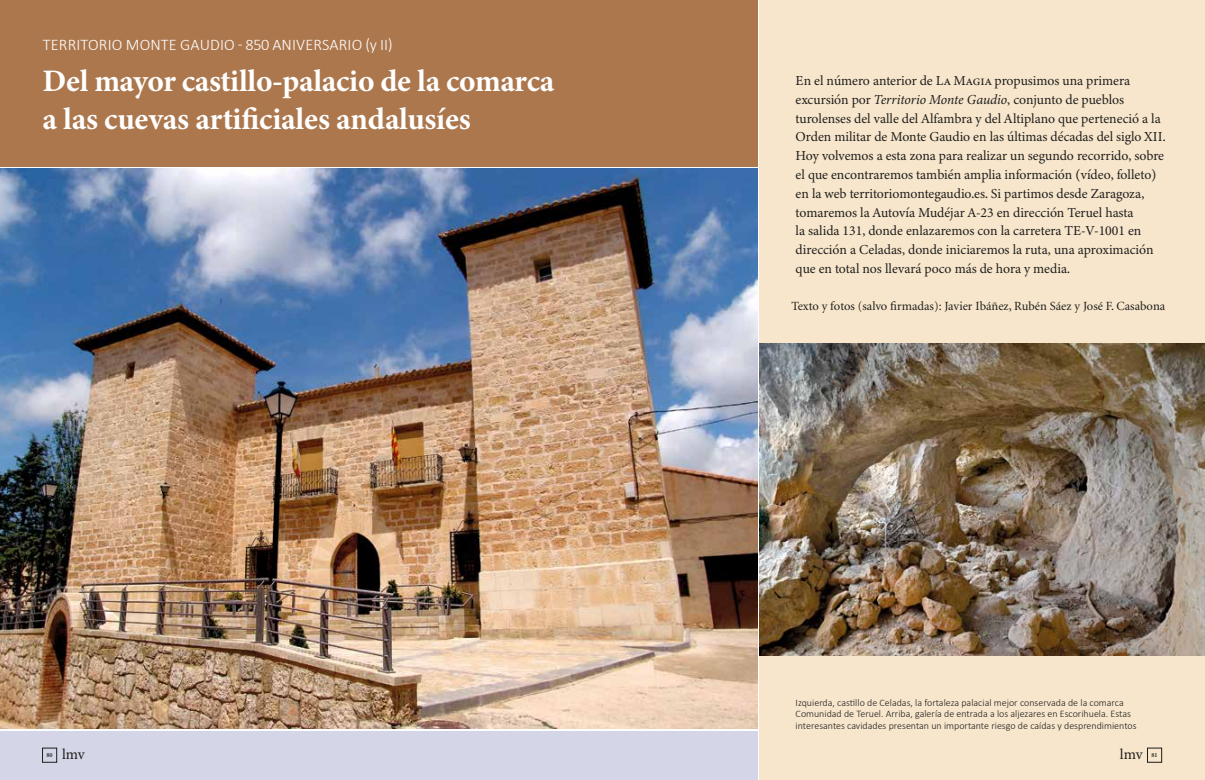
<style>
.page{position:relative;width:1205px;height:780px;background:#fff}
.page>*{position:absolute;margin:0;border:0;box-sizing:border-box;transform-origin:0 0}
.t1{font:700 31.25px/37.5px "Minion 3";letter-spacing:-.01em;color:#fff}
.t2{font:300 16.25px "Calibri";letter-spacing:.01em;color:#fff}
.t3{font:15px "Minion Pro";letter-spacing:-.01em;color:#1d1d1b}
.t4{font:13.75px/18.8px "Minion 3";letter-spacing:-.005em;color:#1d1d1b}
.t5{font:12.5px "Minion";color:#1d1d1b}
.t6{font:300 10px/11.2px "Calibri";color:#1d1d1b}
.t7{font:600 6.25px "Minion Pro";color:#1d1d1b}
.s1{font-style:italic}
</style>
<div class="page">
<div style="left:0;top:731px;width:757px;height:49px;background:#d4d6e8"></div>
<div style="left:760px;top:0;width:445px;height:780px;background:#f7e6cc"></div>
<div style="left:0;top:0;width:757px;height:166px;background:#ac774d"></div>
<img style="left:0;top:169px;width:757px;height:559px">
<img style="left:760px;top:344px;width:445px;height:311px">
<div style="left:42px;top:748px;width:15px;height:14px;border:1px solid #1d1d1b"></div>
<div style="left:1147px;top:748px;width:15px;height:14px;border:1px solid #1d1d1b"></div>
<p class="t2" style="left:43px;top:35px;width:351px">TERRITORIO MONTE GAUDIO - 850 ANIVERSARIO (y II)</p>
<h1 class="t1" style="left:43px;top:62px;width:513px">Del mayor castillo-palacio de la comarca a las cuevas artificiales andalusíes</h1>
<p class="t4" style="left:795px;top:71px;width:371px">En el número anterior de La Magia propusimos una primera excursión por <span class="s1">Territorio Monte Gaudio</span>, conjunto de pueblos turolenses del valle del Alfambra y del Altiplano que perteneció a la Orden militar de Monte Gaudio en las últimas décadas del siglo XII.<br>Hoy volvemos a esta zona para realizar un segundo recorrido, sobre el que encontraremos también amplia información (vídeo, folleto) en la web territoriomontegaudio.es. Si partimos desde Zaragoza, tomaremos la Autovía Mudéjar A-23 en dirección Teruel hasta<br>la salida 131, donde enlazaremos con la carretera TE-V-1001 en dirección a Celadas, donde iniciaremos la ruta, una aproximación que en total nos llevará poco más de hora y media.</p>
<p class="t5" style="left:791px;top:299px;width:375px">Texto y fotos (salvo firmadas): Javier Ibáñez, Rubén Sáez y José F. Casabona</p>
<p class="t6" style="left:795px;top:697px;width:342px">Izquierda, castillo de Celadas, la fortaleza palacial mejor conservada de la comarca<br>Comunidad de Teruel. Arriba, galería de entrada a los aljezares en Escorihuela. Estas interesantes cavidades presentan un importante riesgo de caídas y desprendimientos</p>
<p class="t7" style="left:47px;top:750px;width:8px">80</p>
<p class="t3" style="left:62px;top:744px;width:24px">lmv</p>
<p class="t3" style="left:1120px;top:744px;width:24px">lmv</p>
<p class="t7" style="left:1151px;top:750px;width:8px">81</p>
</div>
